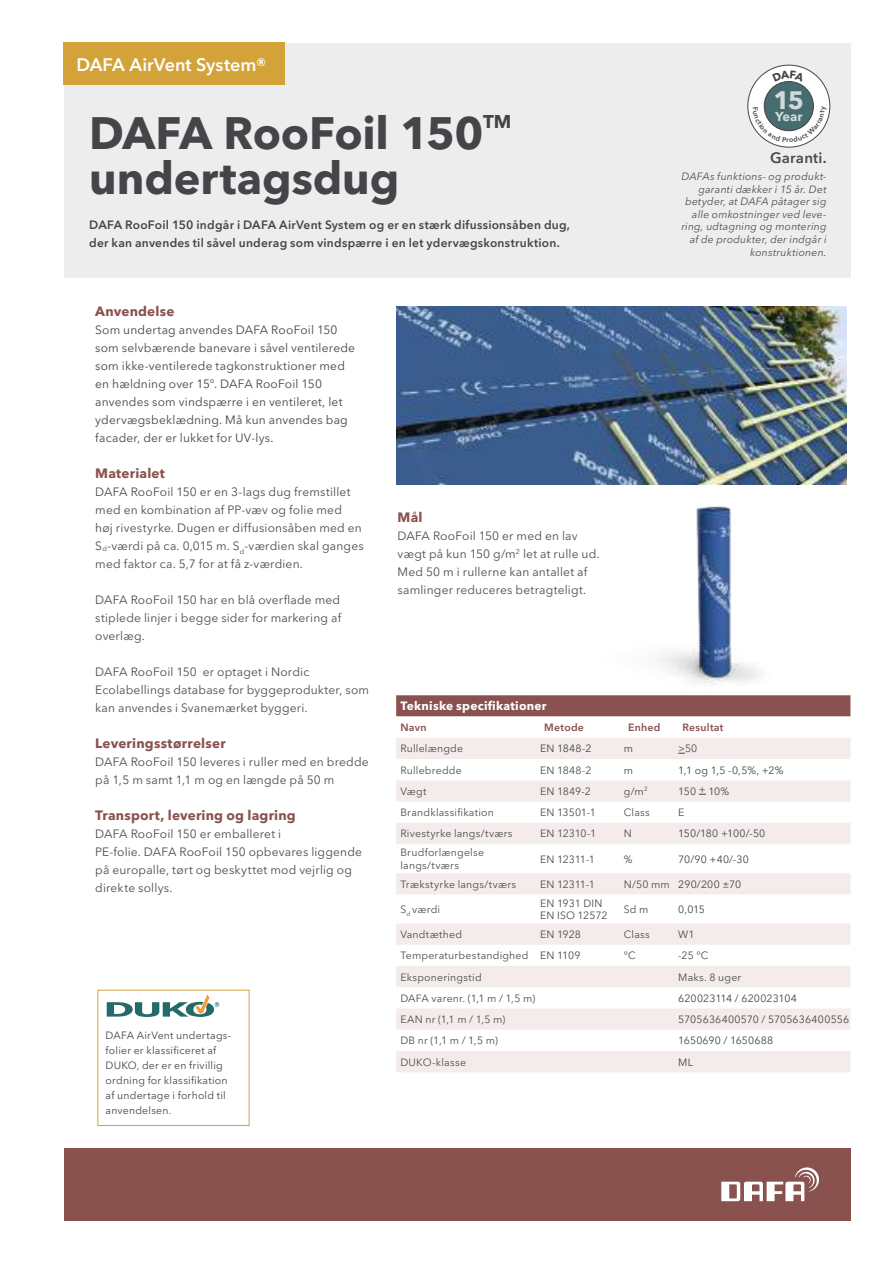
<style>
.page{position:relative;width:893px;height:1263px;background:#fff}
.page>*{position:absolute;margin:0;border:0;box-sizing:border-box;transform-origin:0 0}
.t1{font:700 45px "Avenir Next LT Pro";letter-spacing:-.005em;color:#444548}
.t2{font:700 25.05px "Avenir Next LT Pro";color:#d0d9db}
.t3{font:700 18.3px "Avenir Next LT Pro";color:#444548}
.t4{font:600 18px "Avenir Next LT Pro";color:#fff}
.t5{font:600 15px "Avenir Next LT Pro";letter-spacing:.01em;color:#4e4b4c}
.t6{font:700 13.5px "Avenir Next LT Pro";letter-spacing:.015em;color:#89524f}
.t7{font:700 12.9px "Avenir Next LT Pro";color:#d0d9db}
.t8{font:12px/18px "Avenir Next LT Pro";letter-spacing:.015em;color:#4e4b4c}
.t9{font:12px/18px "Avenir Next LT Pro";letter-spacing:.015em;color:#444548}
.t10{font:600 12px/18px "Avenir Next LT Pro";letter-spacing:.02em;color:#444548}
.t11{font:700 12px "Avenir Next LT Pro";letter-spacing:.02em;color:#fff}
.t12{font:10.5px/12.6px "Avenir Next LT Pro";letter-spacing:.02em;color:#4e4b4c}
.t13{font:10.5px/15px "Avenir Next LT Pro";letter-spacing:.02em;color:#444548}
.t14{font:italic 10.5px/12.6px "Avenir Next LT Pro";letter-spacing:.02em;color:#4e4b4c;text-align:right}
.t15{font:600 10.5px "Avenir Next LT Pro";letter-spacing:.025em;color:#89524f}
.s1{color:#4e4b4c}
</style>
<div class="page">
<div style="left:64px;top:43px;width:786px;height:234px;background:#eeedee"></div>
<div style="left:396px;top:695px;width:454px;height:21px;background:#89524f"></div>
<svg style="left:396px;top:738px;width:454px;height:334px;fill:#f6f0ef"></svg>
<div style="left:64px;top:1148px;width:786px;height:72px;background:#89524f"></div>
<svg style="left:721px;top:1167px;width:98px;height:34px"></svg>
<svg style="left:107px;top:994px;width:112px;height:23px"></svg>
<img style="left:396px;top:306px;width:450px;height:179px">
<img style="left:606px;top:482px;width:205px;height:215px">
<div style="left:64px;top:43px;width:221px;height:42px;background:#d3a33a"></div>
<div style="left:748px;top:65px;width:82px;height:82px;background:#fff;border-radius:50%"></div>
<div style="left:747px;top:65px;width:83px;height:82px;border:1px solid #444548;border-radius:50%"></div>
<div style="left:764px;top:82px;width:49px;height:49px;background:#466c6f;border-radius:50%"></div>
<svg style="left:782px;top:81px;width:14px;height:1px"></svg>
<svg style="left:753px;top:106px;width:74px;height:36px"></svg>
<h3 class="t4" style="left:77px;top:53px;width:192px">DAFA AirVent System®</h3>
<h1 class="t1" style="left:89px;top:106px;width:396px">DAFA RooFoil 150</h1>
<h3 class="t3" style="left:483px;top:110px;width:30px">TM</h3>
<h1 class="t1" style="left:89px;top:151px;width:312px">undertagsdug</h1>
<p class="t10" style="left:89px;top:216px;width:482px">DAFA RooFoil 150 indgår i DAFA AirVent System og er en stærk difussionsåben dug, der kan anvendes til såvel underag som vindspærre i en let ydervægskonstruktion.</p>
<h2 class="t2" style="left:773px;top:85px;width:32px">15</h2>
<p class="t7" style="left:775px;top:109px;width:29px">Year</p>
<p class="t5" style="left:770px;top:149px;width:58px">Garanti.</p>
<p class="t14" style="left:681px;top:170px;width:147px">DAFAs funktions- og produkt&shy;garanti dækker i 15 år. Det betyder, at DAFA påtager sig alle omkostninger ved leve&shy;ring, udtagning og montering af de produkter, der indgår i konstruktionen.</p>
<p class="t6" style="left:95px;top:303px;width:81px">Anvendelse</p>
<p class="t9" style="left:95px;top:321px;width:261px">Som undertag anvendes DAFA RooFoil 150 som selvbærende banevare i såvel ventilerede som ikke-ventilerede tagkonstruktioner med en hældning over 15<span class="s1">°</span>. DAFA RooFoil 150 anvendes som vindspærre i en ventileret, let ydervægsbeklædning. Må kun anvendes bag facader, der er lukket for UV-lys.</p>
<p class="t6" style="left:95px;top:465px;width:71px">Materialet</p>
<p class="t8" style="left:95px;top:483px;width:270px">DAFA RooFoil 150 er en 3-lags dug fremstillet med en kombination af PP-væv og folie med<br>høj rivestyrke. Dugen er diffusionsåben med en S<sub>d</sub>-værdi på ca. 0,015 m. S<sub>d</sub>-værdien skal ganges med faktor ca. 5,7 for at få z-værdien.</p>
<p class="t8" style="left:95px;top:591px;width:248px;text-align:justify">DAFA RooFoil 150 har en blå overflade med stiplede linjer i begge sider for markering af overlæg.</p>
<p class="t8" style="left:95px;top:663px;width:275px">DAFA RooFoil 150 er optaget i Nordic<br>Ecolabellings database for byggeprodukter, som kan anvendes i Svanemærket byggeri.</p>
<p class="t6" style="left:95px;top:735px;width:132px">Leveringsstørrelser</p>
<p class="t8" style="left:95px;top:753px;width:275px">DAFA RooFoil 150 leveres i ruller med en bredde på 1,5 m samt 1,1 m og en længde på 50 m</p>
<p class="t6" style="left:95px;top:807px;width:202px">Transport, levering og lagring</p>
<p class="t8" style="left:95px;top:825px;width:268px">DAFA RooFoil 150 er emballeret i<br>PE-folie. DAFA RooFoil 150 opbevares liggende på europalle, tørt og beskyttet mod vejrlig og direkte sollys.</p>
<p class="t13" style="left:106px;top:1028px;width:127px">DAFA AirVent undertags&shy;folier er klassificeret af<br>DUKO, der er en frivillig ordning for klassifikation af undertage i forhold til anvendelsen.</p>
<p class="t6" style="left:398px;top:509px;width:27px">Mål</p>
<p class="t8" style="left:398px;top:527px;width:204px">DAFA RooFoil 150 er med en lav vægt på kun 150 g/m<sup>2</sup> let at rulle ud.<br>Med 50 m i rullerne kan antallet af samlinger reduceres betragteligt.</p>
<p class="t11" style="left:400px;top:699px;width:148px">Tekniske specifikationer</p>
<p class="t15" style="left:400px;top:721px;width:28px">Navn</p>
<p class="t15" style="left:544px;top:721px;width:41px">Metode</p>
<p class="t15" style="left:628px;top:721px;width:34px">Enhed</p>
<p class="t15" style="left:682px;top:721px;width:43px">Resultat</p>
<p class="t12" style="left:400px;top:742px;width:64px">Rullelængde</p>
<p class="t13" style="left:540px;top:741px;width:53px">EN 1848-2</p>
<p class="t13" style="left:624px;top:741px;width:11px">m</p>
<p class="t12" style="left:678px;top:742px;width:21px">&gt;50</p>
<p class="t12" style="left:400px;top:764px;width:63px">Rullebredde</p>
<p class="t12" style="left:540px;top:764px;width:53px">EN 1848-2</p>
<p class="t12" style="left:624px;top:764px;width:11px">m</p>
<p class="t13" style="left:678px;top:762px;width:107px">1,1 og 1,5 -0,5%, +2%</p>
<p class="t12" style="left:400px;top:785px;width:28px">Vægt</p>
<p class="t12" style="left:540px;top:785px;width:52px">EN 1849-2</p>
<p class="t12" style="left:624px;top:785px;width:25px">g/m<sup>2</sup></p>
<p class="t13" style="left:678px;top:784px;width:53px">150 + 10%</p>
<p class="t12" style="left:400px;top:806px;width:95px">Brandklassifikation</p>
<p class="t12" style="left:540px;top:806px;width:57px">EN 13501-1</p>
<p class="t12" style="left:624px;top:806px;width:28px">Class</p>
<p class="t12" style="left:678px;top:806px;width:8px">E</p>
<p class="t12" style="left:400px;top:827px;width:114px">Rivestyrke langs/tværs</p>
<p class="t12" style="left:540px;top:827px;width:58px">EN 12310-1</p>
<p class="t12" style="left:624px;top:827px;width:10px">N</p>
<p class="t13" style="left:678px;top:826px;width:89px">150/180 +100/-50</p>
<p class="t12" style="left:400px;top:846px;width:85px">Brudforlængelse langs/tværs</p>
<p class="t12" style="left:540px;top:853px;width:56px">EN 12311-1</p>
<p class="t12" style="left:624px;top:853px;width:10px">%</p>
<p class="t13" style="left:678px;top:851px;width:72px">70/90 +40/-30</p>
<p class="t12" style="left:400px;top:878px;width:117px">Trækstyrke langs/tværs</p>
<p class="t12" style="left:540px;top:878px;width:56px">EN 12311-1</p>
<p class="t13" style="left:624px;top:877px;width:119px"><span class="s1">N/50 mm</span> 290/200 ±70</p>
<p class="t12" style="left:400px;top:903px;width:41px">S<sub>d</sub> værdi</p>
<p class="t12" style="left:540px;top:897px;width:69px">EN 1931 DIN<br>EN ISO 12572</p>
<p class="t12" style="left:624px;top:903px;width:26px">Sd m</p>
<p class="t13" style="left:678px;top:902px;width:28px">0,015</p>
<p class="t12" style="left:400px;top:928px;width:63px">Vandtæthed</p>
<p class="t12" style="left:540px;top:928px;width:43px">EN 1928</p>
<p class="t12" style="left:624px;top:928px;width:28px">Class</p>
<p class="t12" style="left:678px;top:928px;width:18px">W1</p>
<p class="t12" style="left:400px;top:949px;width:182px">Temperaturbestandighed EN 1109</p>
<p class="t12" style="left:624px;top:949px;width:14px">°C</p>
<p class="t12" style="left:678px;top:949px;width:32px">-25 °C</p>
<p class="t12" style="left:400px;top:971px;width:83px">Eksponeringstid</p>
<p class="t12" style="left:678px;top:971px;width:65px">Maks. 8 uger</p>
<p class="t12" style="left:400px;top:992px;width:136px">DAFA varenr. (1,1 m / 1,5 m)</p>
<p class="t13" style="left:678px;top:991px;width:120px">620023114 / 620023104</p>
<p class="t12" style="left:400px;top:1013px;width:107px">EAN nr (1,1 m / 1,5 m)</p>
<p class="t13" style="left:678px;top:1012px;width:172px">5705636400570 / 5705636400556</p>
<p class="t12" style="left:400px;top:1034px;width:99px">DB nr (1,1 m / 1,5 m)</p>
<p class="t13" style="left:678px;top:1033px;width:96px">1650690 / 1650688</p>
<p class="t12" style="left:400px;top:1056px;width:67px">DUKO-klasse</p>
<p class="t13" style="left:678px;top:1054px;width:16px">ML</p>
</div>
